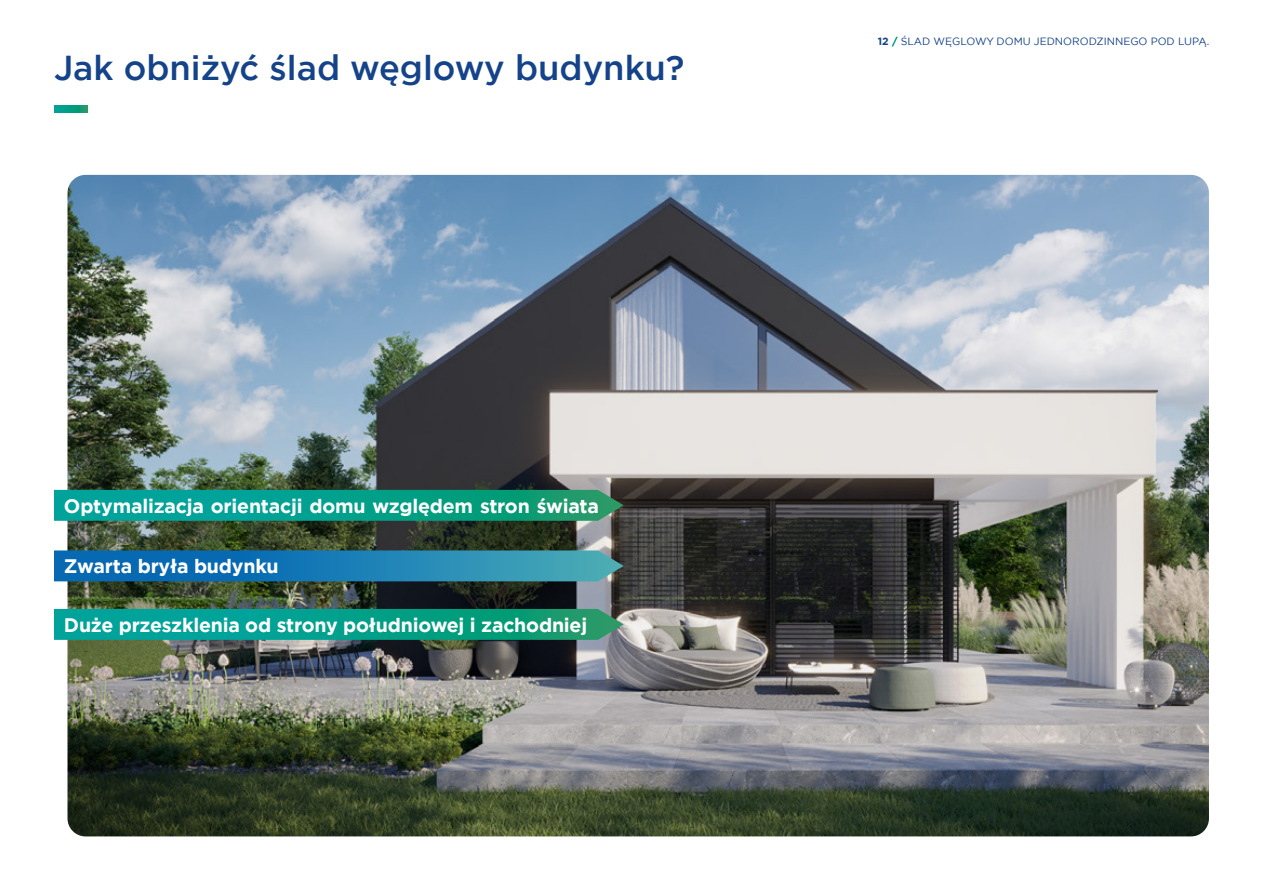
<style>
.page{position:relative;width:1263px;height:893px;background:#fff}
.page>*{position:absolute;margin:0;border:0;box-sizing:border-box;transform-origin:0 0}
.t1{font:500 34.5px "Gotham";color:#14438a}
.t2{font:700 19.5px "Gotham";letter-spacing:-.01em;color:#fff}
.t3{font:10.5px "Gotham";color:#14438a}
.s1{font-weight:700}
.s2{font-weight:900;color:#fff}
</style>
<div class="page">
<svg style="left:54px;top:105px;width:34px;height:7px"></svg>
<img style="left:68px;top:175px;width:1141px;height:661px">
<svg style="left:54px;top:490px;width:570px;height:31px;background:#069d87"></svg>
<svg style="left:54px;top:550px;width:570px;height:31px;background:#1e7eb0"></svg>
<svg style="left:54px;top:609px;width:570px;height:31px;background:#079e88"></svg>
<h1 class="t1" style="left:54px;top:45px;width:632px">Jak obniżyć ślad węglowy budynku?</h1>
<p class="t2" style="left:64px;top:493px;width:537px">Optymalizacja orientacji domu względem stron świata</p>
<p class="t2" style="left:64px;top:553px;width:216px">Zwarta bryła budynku</p>
<p class="t2" style="left:64px;top:612px;width:525px">Duże przeszklenia od strony południowej i zachodniej</p>
<p class="t3" style="left:878px;top:35px;width:333px"><span class="s1">12</span> <span class="s2">/</span> ŚLAD WĘGLOWY DOMU JEDNORODZINNEGO POD LUPĄ.</p>
</div>
